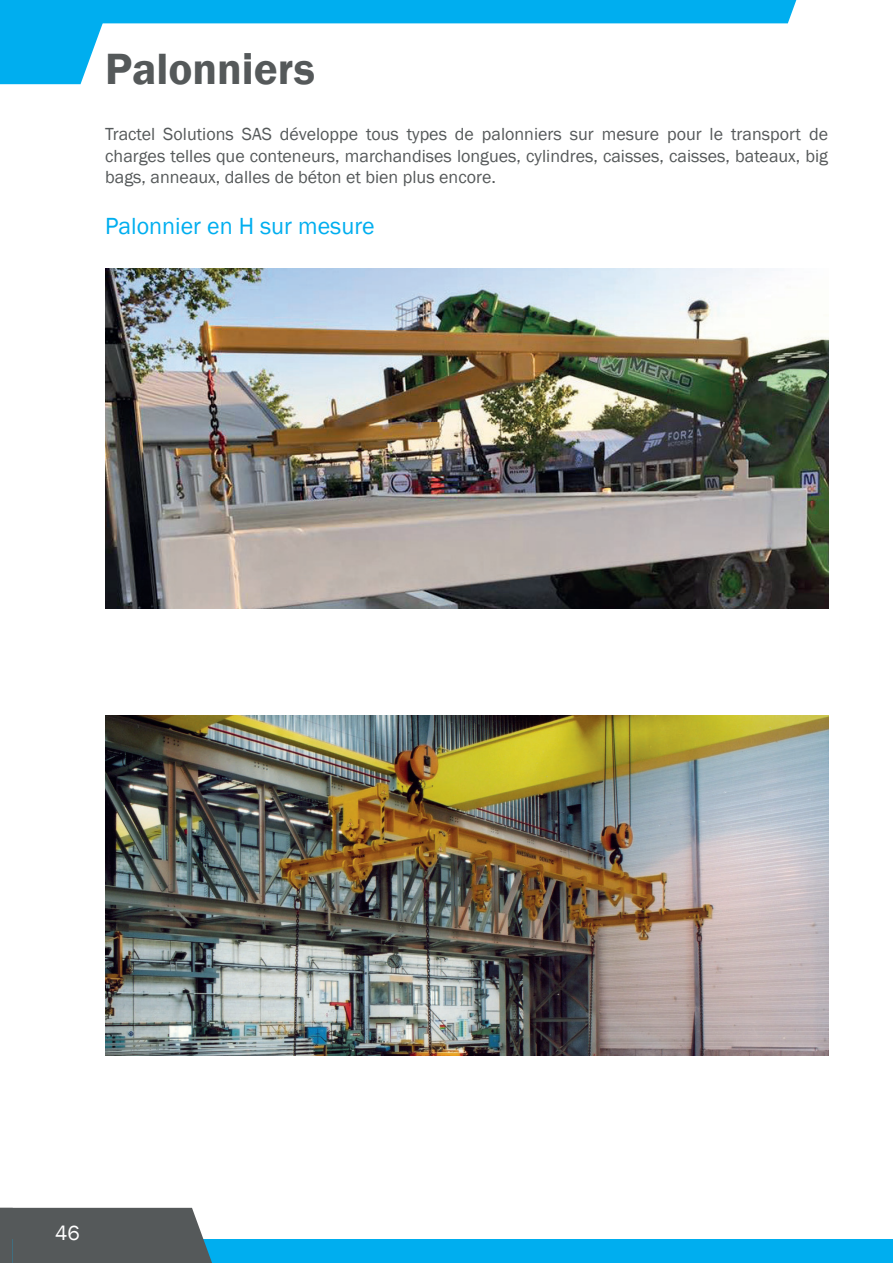
<style>
.page{position:relative;width:893px;height:1263px;background:#fff}
.page>*{position:absolute;margin:0;border:0;box-sizing:border-box;transform-origin:0 0}
.t1{font:600 45px "Franklin Gothic";color:#55595a}
.t2{font:24px "Franklin Gothic";color:#00aeef}
.t3{font:21px "Franklin Gothic";color:#fff}
.t4{font:18px/21.6px "Franklin Gothic";color:#55595a;text-align:justify}
</style>
<div class="page">
<svg style="left:0;top:0;width:797px;height:84px"></svg>
<img style="left:105px;top:269px;width:723px;height:339px">
<img style="left:105px;top:715px;width:723px;height:340px">
<div style="left:0;top:1239px;width:893px;height:24px;background:#00aeef"></div>
<div style="left:13px;top:1208px;width:199px;height:55px;background:#55595a"></div>
<div style="left:0;top:1208px;width:13px;height:55px;background:#55595a"></div>
<h1 class="t1" style="left:105px;top:41px;width:211px">Palonniers</h1>
<p class="t4" style="left:105px;top:124px;width:724px">Tractel Solutions SAS développe tous types de palonniers sur mesure pour le transport de charges telles que conteneurs, marchandises longues, cylindres, caisses, caisses, bateaux, big bags, anneaux, dalles de béton et bien plus encore.</p>
<h2 class="t2" style="left:105px;top:211px;width:271px">Palonnier en H sur mesure</h2>
<p class="t3" style="left:55px;top:1219px;width:26px">46</p>
<p class="t3" style="left:68px;top:1219px;width:14px">4</p>
</div>
